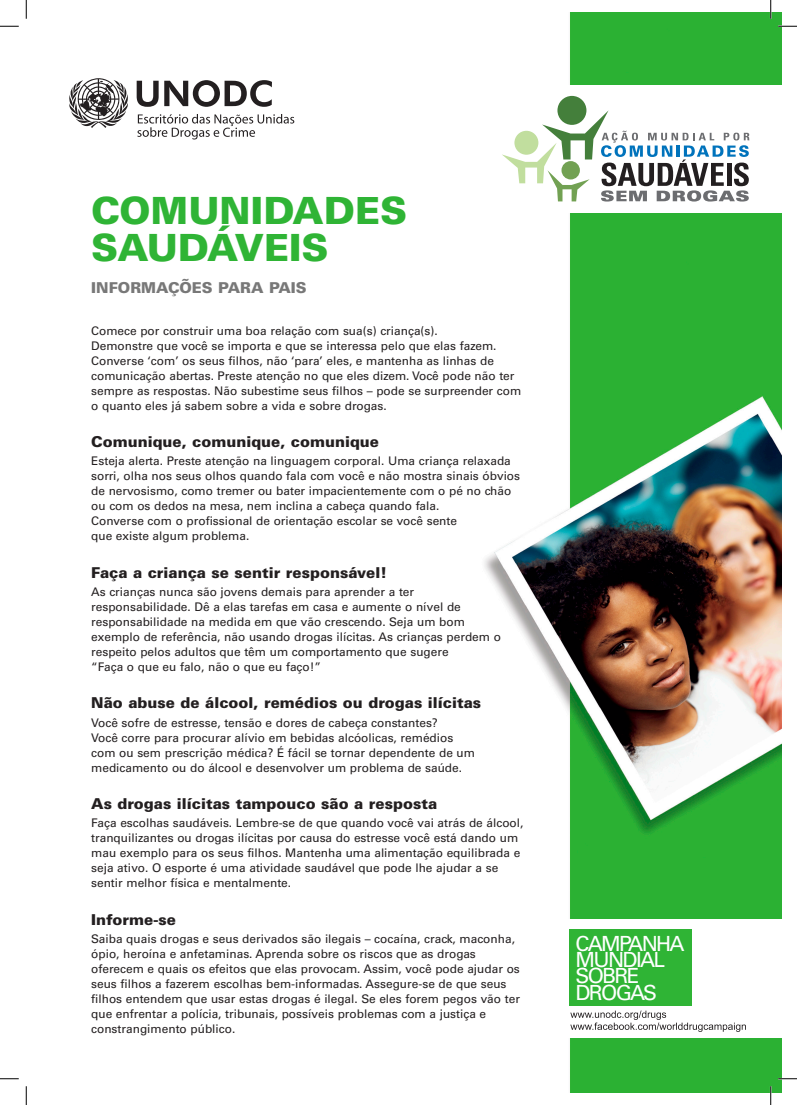
<style>
.page{position:relative;width:797px;height:1105px;background:#fff}
.page>*{position:absolute;margin:0;border:0;box-sizing:border-box;transform-origin:0 0}
.t1{font:900 37.5px/37.5px "Univers LT Std";color:#2fb435}
.t2{font:20.88px/16.2px "Univers LT Std";letter-spacing:-.08em;color:#fff}
.t3{font:900 15px "Univers LT Std";color:#231f20}
.t4{font:900 15px "Univers LT Std";color:#787878}
.t5{font:11.88px/15px "Univers LT Std";color:#231f20}
</style>
<div class="page">
<img style="left:16px;top:13px;width:765px;height:1079px">
<div style="left:12px;top:85px;width:773px;height:128px;background:#fff"></div>
<div style="left:14px;top:919px;width:771px;height:118px;background:#fff"></div>
<svg style="left:570px;top:1010px;width:176px;height:22px"></svg>
<svg style="left:137px;top:114px;width:157px;height:25px"></svg>
<svg style="left:137px;top:80px;width:135px;height:27px"></svg>
<svg style="left:69px;top:78px;width:59px;height:50px"></svg>
<div style="left:557px;top:96px;width:29px;height:29px;background:#447f3b;border-radius:50%"></div>
<svg style="left:502px;top:110px;width:247px;height:92px"></svg>
<div style="left:569px;top:929px;width:123px;height:76px;background:#2fb435"></div>
<svg style="left:0;top:25px;width:19px;height:2px"></svg>
<svg style="left:778px;top:25px;width:19px;height:2px"></svg>
<svg style="left:0;top:1078px;width:19px;height:1px"></svg>
<svg style="left:778px;top:1078px;width:19px;height:1px"></svg>
<svg style="left:25px;top:0;width:2px;height:19px"></svg>
<svg style="left:25px;top:1086px;width:2px;height:19px"></svg>
<svg style="left:770px;top:0;width:1px;height:19px"></svg>
<svg style="left:770px;top:1086px;width:1px;height:19px"></svg>
<h1 class="t1" style="left:91px;top:191px;width:317px">COMUNIDADES<br>SAUDÁVEIS</h1>
<p class="t4" style="left:91px;top:278px;width:217px">INFORMAÇÕES PARA PAIS</p>
<p class="t5" style="left:91px;top:323px;width:431px">Comece por construir uma boa relação com sua(s) criança(s).<br>Demonstre que você se importa e que se interessa pelo que elas fazem.<br>Converse ‘com’ os seus filhos, não ‘para’ eles, e mantenha as linhas de comunicação abertas. Preste atenção no que eles dizem. Você pode não ter sempre as respostas. Não subestime seus filhos – pode se surpreender com o quanto eles já sabem sobre a vida e sobre drogas.</p>
<p class="t3" style="left:91px;top:432px;width:289px">Comunique, comunique, comunique</p>
<p class="t5" style="left:91px;top:454px;width:430px">Esteja alerta. Preste atenção na linguagem corporal. Uma criança relaxada sorri, olha nos seus olhos quando fala com você e não mostra sinais óbvios de nervosismo, como tremer ou bater impacientemente com o pé no chão ou com os dedos na mesa, nem inclina a cabeça quando fala.<br>Converse com o profissional de orientação escolar se você sente<br>que existe algum problema.</p>
<p class="t3" style="left:91px;top:563px;width:297px">Faça a criança se sentir responsável!</p>
<p class="t5" style="left:91px;top:584px;width:411px">As crianças nunca são jovens demais para aprender a ter responsabilidade. Dê a elas tarefas em casa e aumente o nível de responsabilidade na medida em que vão crescendo. Seja um bom exemplo de referência, não usando drogas ilícitas. As crianças perdem o respeito pelos adultos que têm um comportamento que sugere<br>“Faça o que eu falo, não o que eu faço!”</p>
<p class="t3" style="left:91px;top:693px;width:391px">Não abuse de álcool, remédios ou drogas ilícitas</p>
<p class="t5" style="left:91px;top:715px;width:385px">Você sofre de estresse, tensão e dores de cabeça constantes?<br>Você corre para procurar alívio em bebidas alcóolicas, remédios com ou sem prescrição médica? É fácil se tornar dependente de um medicamento ou do álcool e desenvolver um problema de saúde.</p>
<p class="t3" style="left:91px;top:794px;width:347px">As drogas ilícitas tampouco são a resposta</p>
<p class="t5" style="left:91px;top:816px;width:434px">Faça escolhas saudáveis. Lembre-se de que quando você vai atrás de álcool, tranquilizantes ou drogas ilícitas por causa do estresse você está dando um mau exemplo para os seus filhos. Mantenha uma alimentação equilibrada e seja ativo. O esporte é uma atividade saudável que pode lhe ajudar a se sentir melhor física e mentalmente.</p>
<p class="t3" style="left:91px;top:910px;width:86px">Informe-se</p>
<p class="t5" style="left:91px;top:931px;width:430px">Saiba quais drogas e seus derivados são ilegais – cocaína, crack, maconha, ópio, heroína e anfetaminas. Aprenda sobre os riscos que as drogas oferecem e quais os efeitos que elas provocam. Assim, você pode ajudar os seus filhos a fazerem escolhas bem-informadas. Assegure-se de que seus filhos entendem que usar estas drogas é ilegal. Se eles forem pegos vão ter que enfrentar a polícia, tribunais, possíveis problemas com a justiça e constrangimento público.</p>
<h2 class="t2" style="left:575px;top:935px;width:111px">CAMPANHA<br>MUNDIAL<br>SOBRE<br>DROGAS</h2>
</div>
